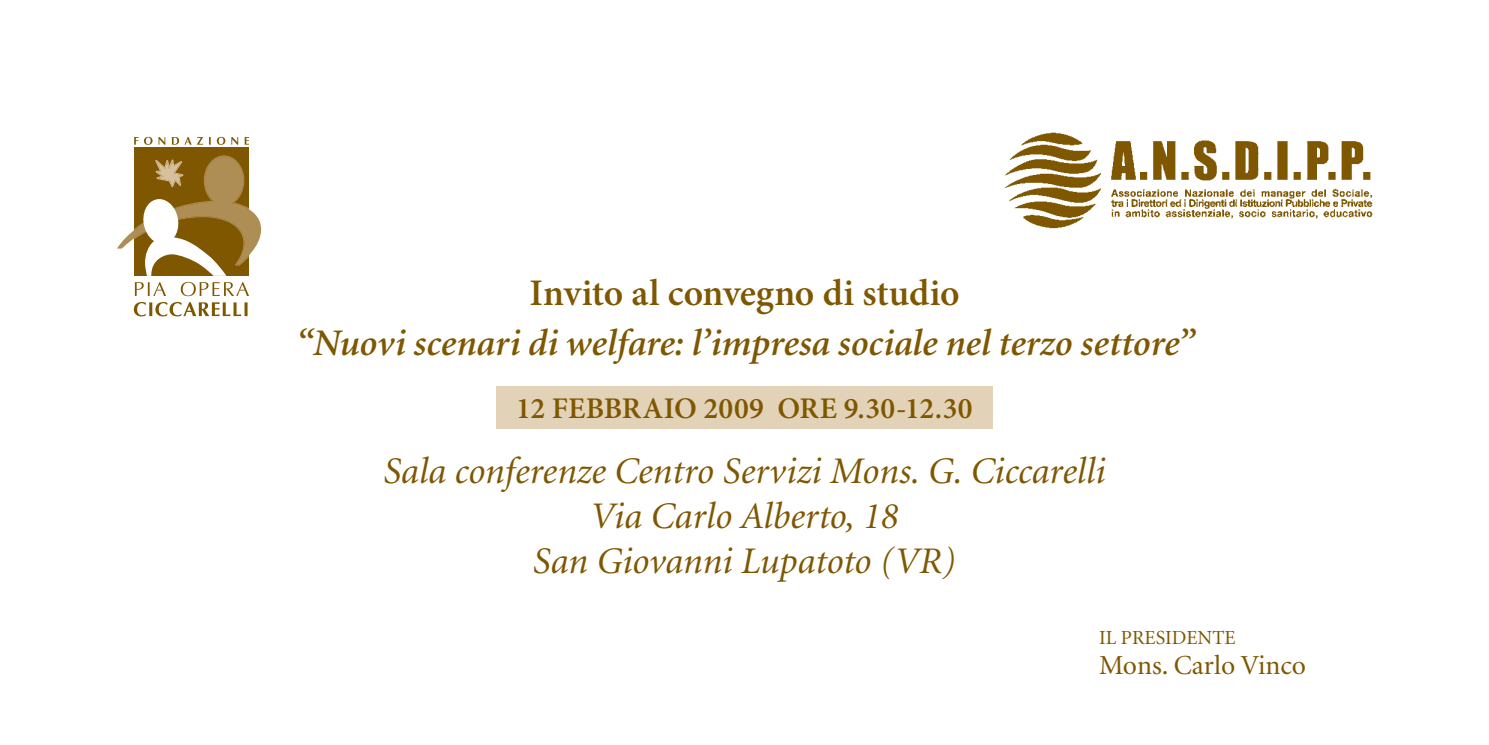
<style>
.page{position:relative;width:1489px;height:745px;background:#fff}
.page>*{position:absolute;margin:0;border:0;box-sizing:border-box;transform-origin:0 0}
.t1{font:italic 37.5px/45px "Minion";color:#7f5700;text-align:center}
.t2{font:italic 600 37.5px "Minion";color:#7f5700}
.t3{font:600 37.5px "Minion Pro";letter-spacing:-.005em;color:#7f5700}
.t4{font:600 30px "Minion Pro";letter-spacing:.005em;color:#7f5700}
.t5{font:27.5px "Minion";color:#7f5700}
.t6{font:20px "Minion";color:#7f5700}
</style>
<div class="page">
<div style="left:496px;top:386px;width:496px;height:43px;background:#e2d3b8"></div>
<img style="left:1005px;top:132px;width:368px;height:97px">
<svg style="left:134px;top:302px;width:113px;height:14px"></svg>
<svg style="left:135px;top:282px;width:31px;height:14px"></svg>
<svg style="left:181px;top:282px;width:68px;height:14px"></svg>
<svg style="left:134px;top:137px;width:4px;height:8px"></svg>
<svg style="left:144px;top:137px;width:8px;height:8px"></svg>
<svg style="left:158px;top:137px;width:7px;height:8px"></svg>
<svg style="left:172px;top:137px;width:31px;height:8px"></svg>
<svg style="left:209px;top:137px;width:2px;height:8px"></svg>
<svg style="left:217px;top:137px;width:8px;height:8px"></svg>
<svg style="left:231px;top:137px;width:7px;height:8px"></svg>
<svg style="left:245px;top:137px;width:4px;height:7px"></svg>
<div style="left:134px;top:147px;width:115px;height:129px;background:#7f5700"></div>
<svg style="left:117px;top:155px;width:145px;height:121px"></svg>
<p class="t3" style="left:529px;top:270px;width:431px">Invito al convegno di studio</p>
<p class="t2" style="left:295px;top:324px;width:900px">“Nuovi scenari di welfare: l’impresa sociale nel terzo settore”</p>
<p class="t4" style="left:516px;top:390px;width:458px">12 FEBBRAIO 2009 ORE 9.30-12.30</p>
<p class="t1" style="left:383px;top:449px;width:723px">Sala conferenze Centro Servizi Mons. G. Ciccarelli<br>Via Carlo Alberto, 18<br>San Giovanni Lupatoto (VR)</p>
<p class="t6" style="left:1098px;top:627px;width:138px">IL PRESIDENTE</p>
<p class="t5" style="left:1098px;top:651px;width:208px">Mons. Carlo Vinco</p>
</div>
